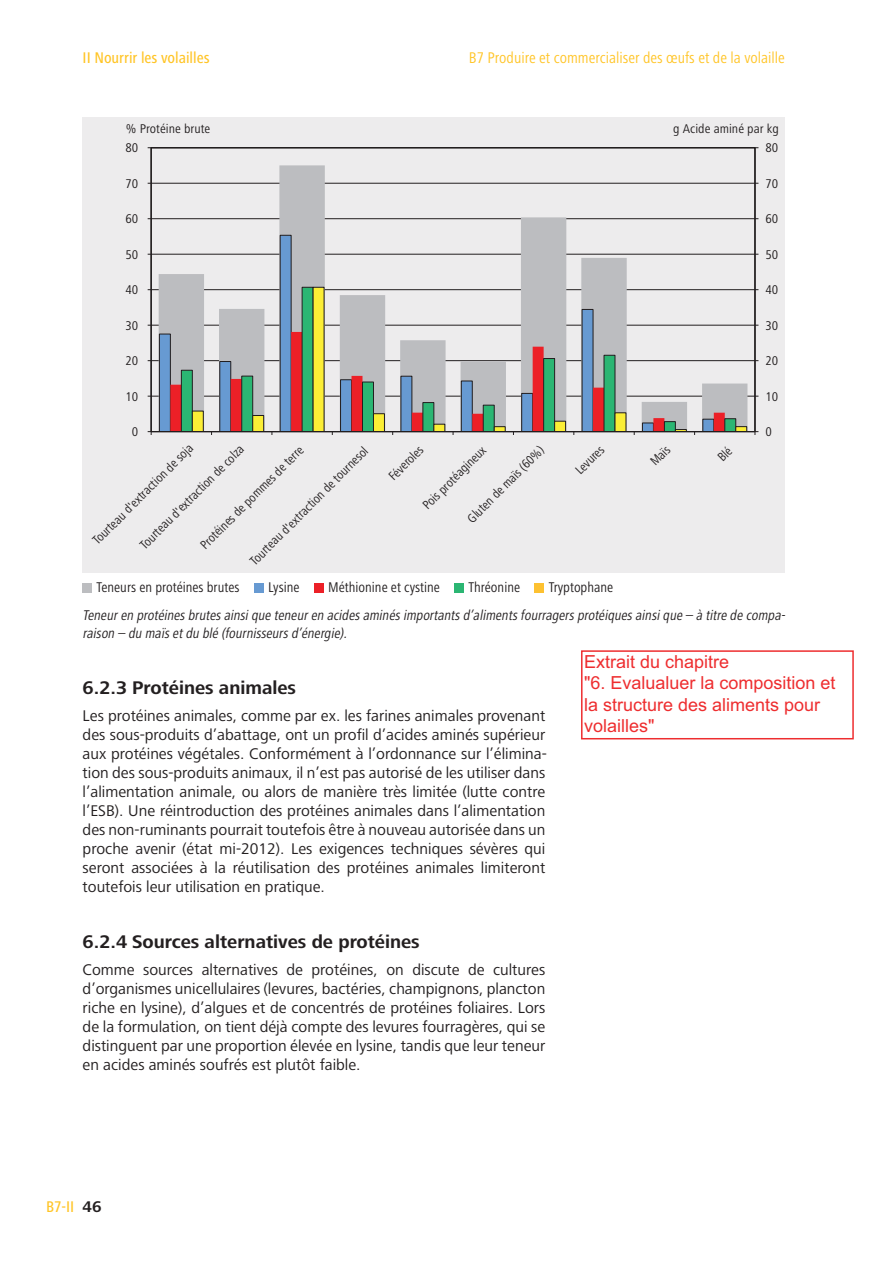
<style>
.page{position:relative;width:893px;height:1263px;background:#fff}
.page>*{position:absolute;margin:0;border:0;box-sizing:border-box;transform-origin:0 0}
.t1{font:700 18.9px "Frutiger Next LT";color:#231f20}
.t2{font:18px/21.6px "Arial";color:#ee2d2f}
.t3{font:16.05px/18.9px "Frutiger Next LT";color:#231f20;text-align:justify}
.t4{font:condensed 16.05px "Frutiger Next LT";color:#ffc527}
.t5{font:500 condensed 16.05px "Frutiger Next LT";color:#ffc527}
.t6{font:italic condensed 14.55px/17.5px "Frutiger Next LT";color:#231f20}
.t7{font:condensed 14.55px "Frutiger Next LT";color:#231f20}
.t8{font:condensed 13.05px "Frutiger Next LT";color:#221e1f}
.t9{font:condensed 13.05px "Frutiger Next LT";color:#221e1f;scale:1.05 1}
.s1{font-weight:700;font-stretch:normal;color:#231f20}
</style>
<div class="page">
<div style="left:83px;top:117px;width:702px;height:456px;background:#edeced"></div>
<svg style="left:151px;top:147px;width:604px;height:283px"></svg>
<svg style="left:159px;top:165px;width:588px;height:122px"></svg>
<svg style="left:159px;top:235px;width:555px;height:195px"></svg>
<svg style="left:192px;top:287px;width:555px;height:143px"></svg>
<hr style="left:755px;top:148px;width:1px;height:284px;background:#221e1f">
<hr style="left:151px;top:148px;width:1px;height:284px;background:#221e1f">
<hr style="left:151px;top:431px;width:604px;height:1px;background:#221e1f">
<div style="left:83px;top:583px;width:9px;height:9px;background:#bcbdc0"></div>
<div style="left:254px;top:583px;width:9px;height:9px;background:#679ad2"></div>
<div style="left:314px;top:583px;width:9px;height:9px;background:#ec2027"></div>
<div style="left:454px;top:583px;width:10px;height:9px;background:#2bb673"></div>
<div style="left:535px;top:583px;width:9px;height:9px;background:#fdc131"></div>
<div style="left:581px;top:650px;width:273px;height:89px;border:2px solid #ee2d2f"></div>
<p class="t5" style="left:83px;top:52px;width:128px">II Nourrir les volailles</p>
<p class="t4" style="left:469px;top:52px;width:318px">B7 Produire et commercialiser des œufs et de la volaille</p>
<p class="t9" style="left:126px;top:124px;width:82px">% Protéine brute</p>
<p class="t9" style="left:673px;top:124px;width:102px">g Acide aminé par kg</p>
<p class="t9" style="left:125px;top:143px;width:14px">80</p>
<p class="t9" style="left:765px;top:143px;width:14px">80</p>
<p class="t9" style="left:125px;top:178px;width:14px">70</p>
<p class="t9" style="left:765px;top:178px;width:14px">70</p>
<p class="t9" style="left:125px;top:214px;width:14px">60</p>
<p class="t9" style="left:765px;top:214px;width:14px">60</p>
<p class="t9" style="left:125px;top:249px;width:14px">50</p>
<p class="t9" style="left:765px;top:249px;width:14px">50</p>
<p class="t9" style="left:125px;top:285px;width:14px">40</p>
<p class="t9" style="left:765px;top:285px;width:14px">40</p>
<p class="t9" style="left:125px;top:320px;width:14px">30</p>
<p class="t9" style="left:765px;top:320px;width:14px">30</p>
<p class="t9" style="left:125px;top:356px;width:14px">20</p>
<p class="t9" style="left:765px;top:356px;width:14px">20</p>
<p class="t9" style="left:125px;top:391px;width:14px">10</p>
<p class="t9" style="left:765px;top:391px;width:14px">10</p>
<p class="t9" style="left:132px;top:427px;width:8px">0</p>
<p class="t9" style="left:765px;top:427px;width:8px">0</p>
<p class="t8" style="left:91px;top:539px;width:138px;rotate:-45deg">Tourteau d'extraction de soja</p>
<p class="t8" style="left:199px;top:543px;width:142px;rotate:-45deg">Protéines de pommes de terre</p>
<p class="t8" style="left:466px;top:517px;width:104px;rotate:-45deg">Gluten de maïs (60%)</p>
<p class="t8" style="left:574px;top:469px;width:37px;rotate:-45deg">Levures</p>
<p class="t8" style="left:649px;top:460px;width:24px;rotate:-45deg">Maïs</p>
<p class="t8" style="left:248px;top:559px;width:163px;rotate:-45deg">Tourteau d'extraction de tournesol</p>
<p class="t8" style="left:421px;top:504px;width:85px;rotate:-45deg">Pois protéagineux</p>
<p class="t8" style="left:138px;top:543px;width:143px;rotate:-45deg">Tourteau d'extraction de colza</p>
<p class="t7" style="left:97px;top:582px;width:144px">Teneurs en protéines brutes</p>
<p class="t7" style="left:268px;top:582px;width:33px">Lysine</p>
<p class="t7" style="left:328px;top:582px;width:113px">Méthionine et cystine</p>
<p class="t7" style="left:468px;top:582px;width:53px">Thréonine</p>
<p class="t7" style="left:549px;top:582px;width:66px">Tryptophane</p>
<p class="t6" style="left:83px;top:608px;width:706px">Teneuren protéines brutes ainsique teneuren acides aminés importants d’aliments fourragers protéiques ainsique – à titre de compa&shy;raison – du maïs etdu blé (fournisseurs d’énergie).</p>
<p class="t1" style="left:83px;top:680px;width:215px">6.2.3 Protéines animales</p>
<p class="t3" style="left:83px;top:708px;width:466px">Les protéines animales, comme par ex. les farines animales provenant des sous-produits d’abattage, ont un profil d’acides aminés supérieur aux protéines végétales. Conformément à l’ordonnance sur l’élimina&shy;tion des sous-produits animaux, il n’est pas autorisé de les utiliser dans l’alimentation animale, ou alors de manière très limitée (lutte contre l’ESB). Une réintroduction des protéines animales dans l’alimentation des non-ruminants pourrait toutefois être à nouveau autorisée dans un proche avenir (état mi-2012). Les exigences techniques sévères qui seront associées à la réutilisation des protéines animales limiteront toutefois leur utilisation en pratique.</p>
<p class="t1" style="left:83px;top:934px;width:339px">6.2.4 Sources alternatives de protéines</p>
<p class="t3" style="left:83px;top:962px;width:464px">Comme sources alternatives de protéines, on discute de cultures d’organismes unicellulaires (levures, bactéries, champignons, plancton riche en lysine), d’algues et de concentrés de protéines foliaires. Lors de la formulation, on tient déjà compte des levures fourragères, qui se distinguent par une proportion élevée en lysine, tandis que leur teneur en acides aminés soufrés est plutôt faible.</p>
<p class="t8" style="left:387px;top:475px;width:45px;rotate:-45deg">Féveroles</p>
<p class="t2" style="left:584px;top:651px;width:253px">Extrait du chapitre<br>"6. Evalualuer la composition et la structure des aliments pour volailles"</p>
<p class="t5" style="left:46px;top:1200px;width:57px">B7-II <span class="s1">46</span></p>
</div>
